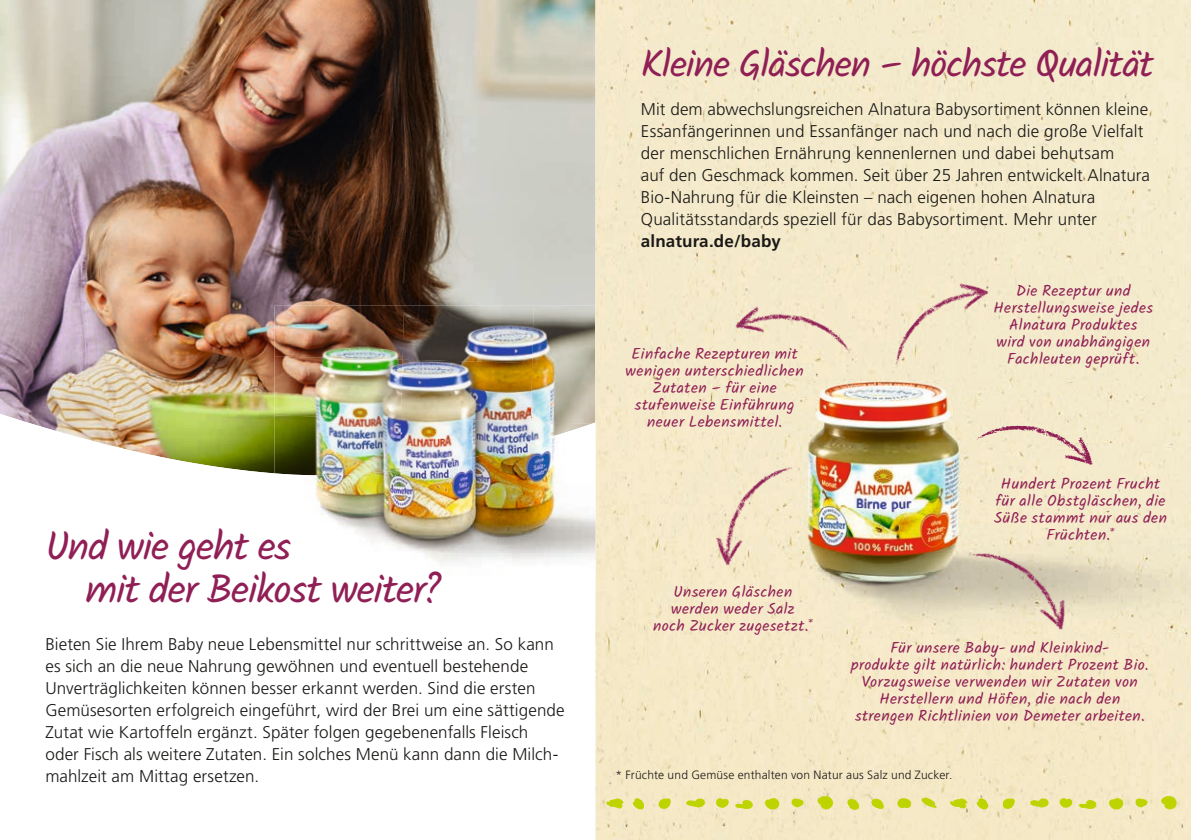
<style>
.page{position:relative;width:1191px;height:840px;background:#fff}
.page>*{position:absolute;margin:0;border:0;box-sizing:border-box;transform-origin:0 0}
.t1{font:40px/43.4px "Kalam";letter-spacing:-.03em;color:#901f55}
.t2{font:38px "Kalam";letter-spacing:-.03em;color:#901f55}
.t3{font:300 17px/22px "Frutiger LT Pro";letter-spacing:.005em;color:#1b1917}
.t4{font:700 17px "Frutiger LT Pro";letter-spacing:.01em;color:#1b1917}
.t5{font:15.4px/17px "Kalam";letter-spacing:.03em;color:#901f55;text-align:center}
.t6{font:300 12px "Frutiger LT Pro";letter-spacing:.015em;color:#1b1917}
</style>
<div class="page">
<img style="left:0;top:0;width:595px;height:408px">
<img style="left:0;top:408px;width:274px;height:66px">
<div style="left:595px;top:0;width:596px;height:839px;background:#f4eacb"></div>
<img style="left:595px;top:782px;width:593px;height:43px">
<img style="left:274px;top:305px;width:128px;height:51px">
<img style="left:402px;top:305px;width:128px;height:54px">
<img style="left:530px;top:305px;width:65px;height:117px">
<img style="left:274px;top:356px;width:129px;height:59px">
<img style="left:401px;top:359px;width:131px;height:63px">
<img style="left:274px;top:415px;width:127px;height:7px">
<img style="left:399px;top:418px;width:132px;height:4px">
<img style="left:274px;top:422px;width:321px;height:142px">
<img style="left:595px;top:305px;width:1px;height:273px">
<img style="left:769px;top:379px;width:422px;height:257px">
<img style="left:858px;top:246px;width:146px;height:155px">
<img style="left:718px;top:262px;width:166px;height:135px">
<img style="left:673px;top:428px;width:160px;height:158px">
<img style="left:971px;top:395px;width:136px;height:81px">
<img style="left:948px;top:520px;width:148px;height:126px">
<h1 class="t1" style="left:86px;top:526px;width:358px;text-indent:-40px">Und wie geht es<br>mit der Beikost weiter?</h1>
<p class="t3" style="left:45px;top:632px;width:521px">Bieten Sie Ihrem Baby neue Lebensmittel nur schrittweise an. So kann es sich an die neue Nahrung gewöhnen und eventuell bestehende Unverträglichkeiten können besser erkannt werden. Sind die ersten Gemüsesorten erfolgreich eingeführt, wird der Brei um eine sättigende Zutat wie Kartoffeln ergänzt. Später folgen gegebenenfalls Fleisch oder Fisch als weitere Zutaten. Ein solches Menü kann dann die Milch&shy;mahlzeit am Mittag ersetzen.</p>
<h2 class="t2" style="left:641px;top:37px;width:514px">Kleine Gläschen – höchste Qualität</h2>
<p class="t3" style="left:641px;top:98px;width:510px">Mit dem abwechslungsreichen Alnatura Babysortiment können kleine Essanfängerinnen und Essanfänger nach und nach die große Vielfalt der menschlichen Ernährung kennenlernen und dabei behutsam<br>auf den Geschmack kommen. Seit über 25 Jahren entwickelt Alnatura Bio-Nahrung für die Kleinsten – nach eigenen hohen Alnatura Qualitätsstandards speziell für das Babysortiment. Mehr unter</p>
<p class="t4" style="left:641px;top:231px;width:142px">alnatura.de/baby</p>
<p class="t5" style="left:993px;top:282px;width:161px">Die Rezeptur und<br>Herstellungsweise jedes<br>Alnatura Produktes wird von unabhängigen<br>Fachleuten geprüft.</p>
<p class="t5" style="left:625px;top:346px;width:179px">Einfache Rezepturen mit wenigen unterschiedlichen<br>Zutaten – für eine stufenweise Einführung neuer Lebensmittel.</p>
<p class="t5" style="left:653px;top:584px;width:161px">Unseren Gläschen werden weder Salz<br>noch Zucker zugesetzt.*</p>
<p class="t5" style="left:994px;top:475px;width:174px">Hundert Prozent Frucht für alle Obstgläschen, die<br>Süße stammt nur aus den<br>Früchten.*</p>
<p class="t5" style="left:851px;top:640px;width:299px">Für unsere Baby- und Kleinkind-<br>produkte gilt natürlich: hundert Prozent Bio.<br>Vorzugsweise verwenden wir Zutaten von Herstellern und Höfen, die nach den strengen Richtlinien von Demeter arbeiten.</p>
<p class="t6" style="left:615px;top:767px;width:338px">* Früchte und Gemüse enthalten von Natur aus Salz und Zucker.</p>
</div>
